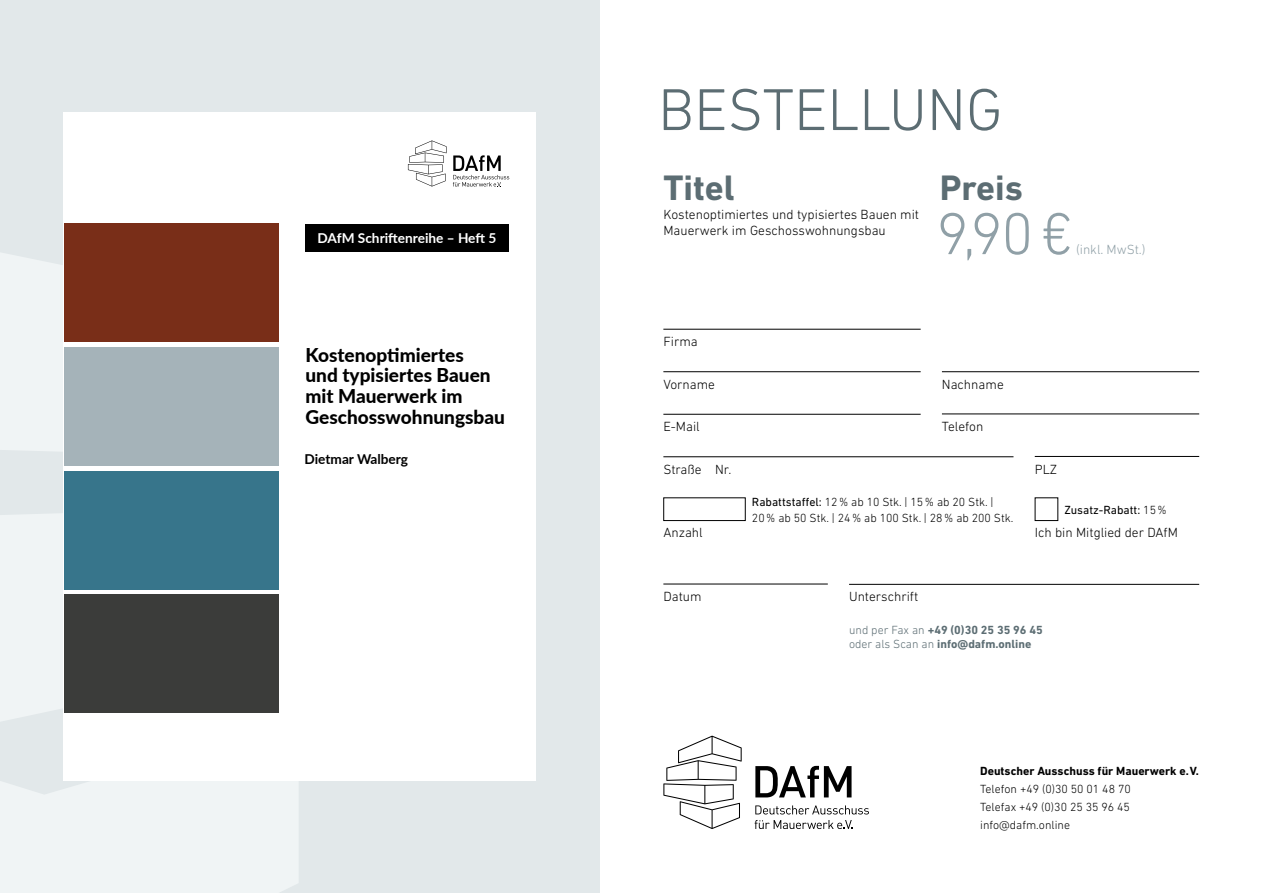
<style>
.page{position:relative;width:1263px;height:893px;background:#fff}
.page>*{position:absolute;margin:0;border:0;box-sizing:border-box;transform-origin:0 0}
.t1{font:300 60px "DIN Next LT Pro";color:#5c6d73}
.t2{font:300 60px "DIN Next LT Pro";color:#90a0a7}
.t3{font:700 36px "DIN Next LT Pro";color:#5c6d73}
.t4{font:900 19.05px/20.5px "Lato";color:#000}
.t5{font:700 13.65px "Lato";color:#fff}
.t6{font:700 13.65px "Lato";color:#000}
.t7{font:300 13.5px/16.5px "DIN Next LT Pro";color:#000}
.t8{font:300 13.5px "DIN Next LT Pro";color:#90a0a7}
.t9{font:300 12px/18px "DIN Next LT Pro";color:#000;text-align:justify}
.t10{font:700 12px/14px "DIN Next LT Pro";color:#5c6d73}
.t11{font:700 12px "DIN Next LT Pro";color:#000}
.t12{font:12px "DIN Next LT Pro";color:#000}
.s1{font-weight:400}
.s2{font-weight:300}
</style>
<div class="page">
<div style="left:0;top:0;width:600px;height:893px;background:#e2e8ea"></div>
<svg style="left:0;top:252px;width:64px;height:206px;fill:#f0f4f5"></svg>
<svg style="left:0;top:722px;width:299px;height:171px;fill:#f0f4f5"></svg>
<svg style="left:0;top:508px;width:64px;height:214px;fill:#f0f4f5"></svg>
<svg style="left:663px;top:736px;width:79px;height:93px"></svg>
<svg style="left:755px;top:766px;width:96px;height:31px"></svg>
<svg style="left:755px;top:805px;width:114px;height:9px"></svg>
<svg style="left:754px;top:820px;width:98px;height:9px"></svg>
<div style="left:64px;top:112px;width:472px;height:668px;background:#fff"></div>
<svg style="left:408px;top:140px;width:38px;height:47px"></svg>
<svg style="left:453px;top:155px;width:56px;height:32px"></svg>
<div style="left:64px;top:224px;width:215px;height:118px;background:#792e18"></div>
<div style="left:64px;top:347px;width:215px;height:119px;background:#a5b3b9"></div>
<div style="left:64px;top:471px;width:215px;height:118px;background:#37758b"></div>
<div style="left:64px;top:595px;width:215px;height:118px;background:#3b3c3a"></div>
<div style="left:305px;top:224px;width:204px;height:27px;background:#000"></div>
<hr style="left:663px;top:329px;width:258px;height:1px;background:#000">
<hr style="left:663px;top:414px;width:258px;height:1px;background:#000">
<hr style="left:942px;top:414px;width:257px;height:1px;background:#000">
<hr style="left:663px;top:456px;width:350px;height:1px;background:#000">
<hr style="left:1035px;top:456px;width:164px;height:1px;background:#000">
<hr style="left:663px;top:371px;width:258px;height:1px;background:#000">
<hr style="left:849px;top:584px;width:350px;height:1px;background:#000">
<hr style="left:663px;top:584px;width:165px;height:1px;background:#000">
<svg style="left:1034px;top:497px;width:24px;height:24px"></svg>
<svg style="left:663px;top:497px;width:83px;height:24px"></svg>
<hr style="left:942px;top:371px;width:257px;height:1px;background:#000">
<p class="t5" style="left:318px;top:228px;width:180px">DAfM Schriftenreihe – Heft 5</p>
<h3 class="t4" style="left:305px;top:344px;width:201px">Kostenoptimiertes<br>und typisiertes Bauen mit Mauerwerk im<br>Geschosswohnungsbau</h3>
<p class="t6" style="left:305px;top:449px;width:105px">Dietmar Walberg</p>
<h1 class="t1" style="left:658px;top:75px;width:346px">BESTELLUNG</h1>
<h2 class="t3" style="left:663px;top:166px;width:73px">Titel</h2>
<p class="t7" style="left:663px;top:206px;width:257px">Kostenoptimiertes und typisiertes Bauen mit<br>Mauerwerk im Geschosswohnungsbau</p>
<h2 class="t3" style="left:940px;top:166px;width:85px">Preis</h2>
<h1 class="t2" style="left:936px;top:199px;width:138px">9,90 €</h1>
<p class="t8" style="left:1076px;top:242px;width:71px">(inkl. MwSt.)</p>
<p class="t7" style="left:663px;top:333px;width:36px">Firma</p>
<p class="t7" style="left:663px;top:376px;width:53px">Vorname</p>
<p class="t7" style="left:942px;top:376px;width:63px">Nachname</p>
<p class="t7" style="left:663px;top:418px;width:38px">E-Mail</p>
<p class="t7" style="left:942px;top:418px;width:43px">Telefon</p>
<p class="t7" style="left:663px;top:461px;width:69px">Straße Nr.</p>
<p class="t7" style="left:1035px;top:461px;width:24px">PLZ</p>
<p class="t9" style="left:752px;top:495px;width:263px;line-height:15px"><span class="s1">Rabattstaffel:</span> 12% ab 10 Stk. | 15% ab 20 Stk. |<br>20% ab 50 Stk. | 24% ab 100 Stk. | 28% ab 200 Stk.</p>
<p class="t12" style="left:1064px;top:503px;width:104px">Zusatz-Rabatt: <span class="s2">15%</span></p>
<p class="t7" style="left:663px;top:524px;width:41px">Anzahl</p>
<p class="t7" style="left:1035px;top:524px;width:145px">Ich bin Mitglied der DAfM</p>
<p class="t7" style="left:663px;top:588px;width:40px">Datum</p>
<p class="t7" style="left:849px;top:588px;width:71px">Unterschrift</p>
<p class="t10" style="left:849px;top:623px;width:195px"><span class="s2">und per Fax an</span> +49 (0)30 25 35 96 45 <span class="s2">oder als Scan an</span> info@dafm.online</p>
<p class="t11" style="left:980px;top:764px;width:220px">Deutscher Ausschuss für Mauerwerk e.V.</p>
<p class="t9" style="left:980px;top:780px;width:152px">Telefon +49 (0)30 50 01 48 70<br>Telefax +49 (0)30 25 35 96 45 info@dafm.online</p>
</div>
